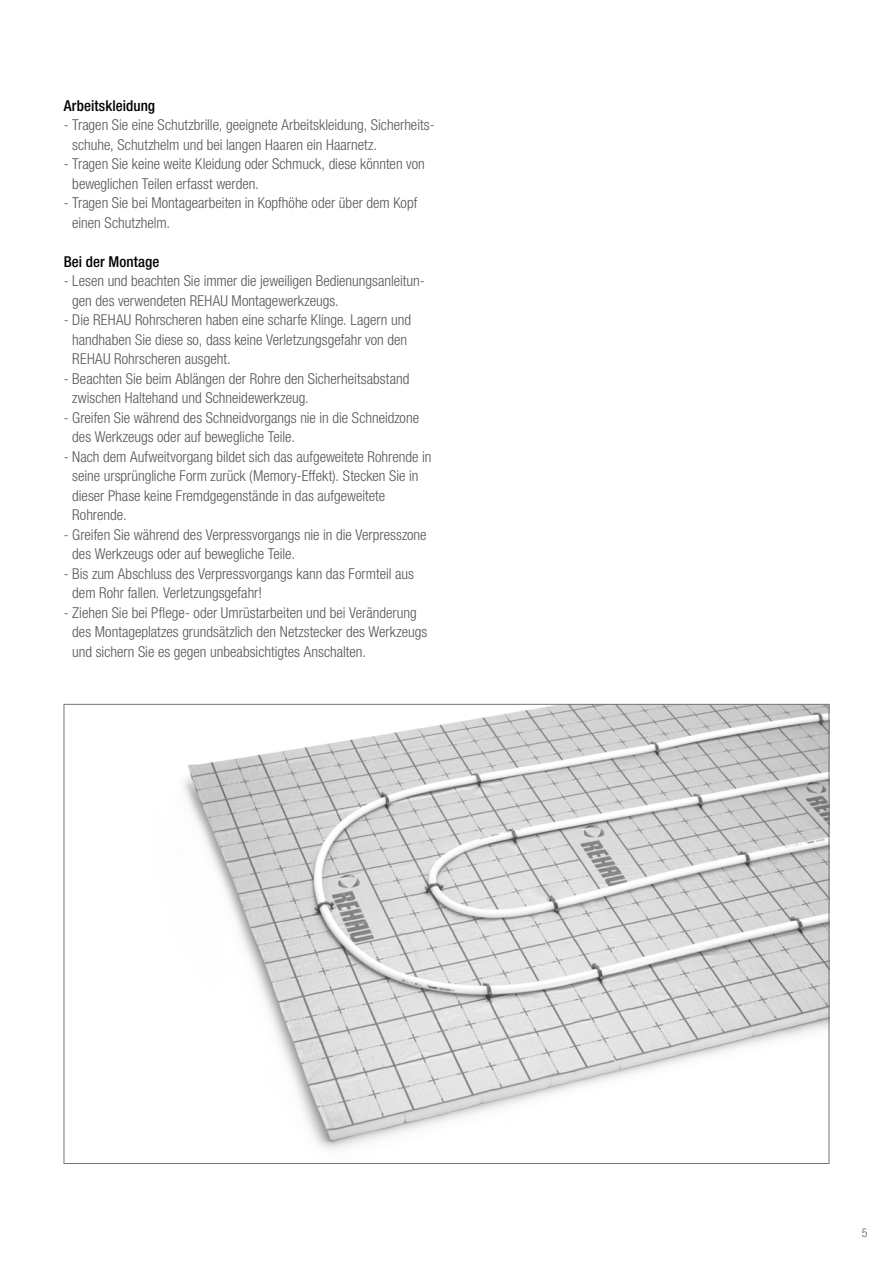
<style>
.page{position:relative;width:893px;height:1263px;background:#fff}
.page>*{position:absolute;margin:0;border:0;box-sizing:border-box;transform-origin:0 0}
.t1{font:300 condensed 15px/19.5px "Helvetica Neue LTW1 G";color:#565656}
.Bodytext_headline{font:500 condensed 15px "Helvetica Neue LTW1 G";letter-spacing:.005em;color:#000}
.t2{font:300 condensed 12px "Helvetica Neue LTW1 G";color:#565656}
</style>
<div class="page">
<img style="left:184px;top:706px;width:643px;height:443px">
<p class="Bodytext_headline" style="left:64px;top:96px;width:93px">Arbeitskleidung</p>
<p class="t1" style="left:72px;top:115px;width:364px;text-indent:-9px">- Tragen Sie eine Schutzbrille, geeignete Arbeitskleidung, Sicherheits&shy;schuhe, Schutzhelm und bei langen Haaren ein Haarnetz.</p>
<p class="t1" style="left:72px;top:154px;width:354px;text-indent:-9px">- Tragen Sie keine weite Kleidung oder Schmuck, diese könnten von beweglichen Teilen erfasst werden.</p>
<p class="t1" style="left:72px;top:193px;width:347px;text-indent:-9px">- Tragen Sie bei Montagearbeiten in Kopfhöhe oder über dem Kopf einen Schutzhelm.</p>
<p class="Bodytext_headline" style="left:64px;top:252px;width:97px">Bei der Montage</p>
<p class="t1" style="left:72px;top:271px;width:354px;text-indent:-9px">- Lesen und beachten Sie immer die jeweiligen Bedienungsanleitun&shy;gen des verwendeten REHAU Montagewerkzeugs.</p>
<p class="t1" style="left:72px;top:310px;width:340px;text-indent:-9px">- Die REHAU Rohrscheren haben eine scharfe Klinge. Lagern und handhaben Sie diese so, dass keine Verletzungsgefahr von den<br>REHAU Rohrscheren ausgeht.</p>
<p class="t1" style="left:72px;top:369px;width:339px;text-indent:-9px">- Beachten Sie beim Ablängen der Rohre den Sicherheitsabstand zwischen Haltehand und Schneidewerkzeug.</p>
<p class="t1" style="left:72px;top:408px;width:348px;text-indent:-9px">- Greifen Sie während des Schneidvorgangs nie in die Schneidzone des Werkzeugs oder auf bewegliche Teile.</p>
<p class="t1" style="left:72px;top:447px;width:361px;text-indent:-9px">- Nach dem Aufweitvorgang bildet sich das aufgeweitete Rohrende in seine ursprüngliche Form zurück (Memory-Effekt). Stecken Sie in dieser Phase keine Fremdgegenstände in das aufgeweitete Rohrende.</p>
<p class="t1" style="left:72px;top:525px;width:356px;text-indent:-9px">- Greifen Sie während des Verpressvorgangs nie in die Verpresszone des Werkzeugs oder auf bewegliche Teile.</p>
<p class="t1" style="left:72px;top:564px;width:343px;text-indent:-9px">- Bis zum Abschluss des Verpressvorgangs kann das Formteil aus dem Rohr fallen. Verletzungsgefahr!</p>
<p class="t1" style="left:72px;top:603px;width:356px;text-indent:-9px">- Ziehen Sie bei Pflege- oder Umrüstarbeiten und bei Veränderung des Montageplatzes grundsätzlich den Netzstecker des Werkzeugs und sichern Sie es gegen unbeabsichtigtes Anschalten.</p>
<p class="t2" style="left:862px;top:1226px;width:7px">5</p>
</div>
